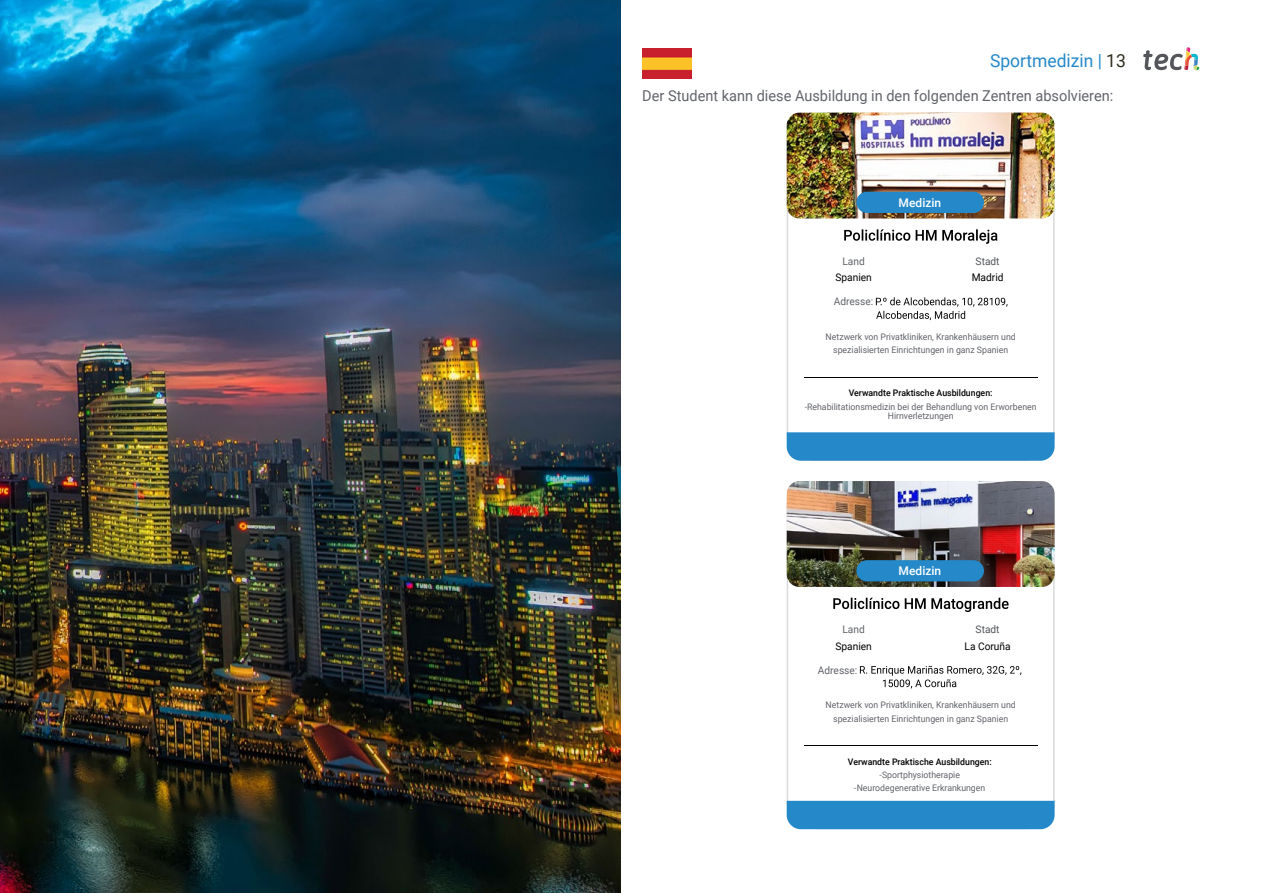
<style>
.page{position:relative;width:1263px;height:893px;background:#fff}
.page>*{position:absolute;margin:0;border:0;box-sizing:border-box;transform-origin:0 0}
.t1{font:18px "Roboto";color:#2488c9}
.t2{font:15px "Roboto";color:#61646a}
.t3{font:500 12px "Roboto";color:#fff}
.t4{font:10.5px "Roboto";color:#000}
.t5{font:10.5px "Roboto";color:#61646a}
.t6{font:10.5px "Roboto";color:#52555b}
.t7{font:9px/13.5px "Roboto";color:#61646a;text-align:center}
.t8{font:500 9px "Roboto";color:#000}
.s1{color:#312e20}
</style>
<div class="page">
<img style="left:0;top:0;width:621px;height:893px">
<svg style="left:1143px;top:47px;width:56px;height:24px"></svg>
<img style="left:642px;top:49px;width:49px;height:30px">
<svg style="left:786px;top:112px;width:269px;height:339px"></svg>
<img style="left:787px;top:113px;width:267px;height:105px">
<div style="left:856px;top:192px;width:128px;height:21px;background:#2488c9;border-radius:11px"></div>
<svg style="left:787px;top:432px;width:267px;height:29px;background:#2a8bca"></svg>
<hr style="left:804px;top:377px;width:233px;height:1px;background:#000">
<svg style="left:876px;top:297px;width:131px;height:23px"></svg>
<svg style="left:844px;top:229px;width:153px;height:15px"></svg>
<svg style="left:786px;top:490px;width:269px;height:340px"></svg>
<img style="left:787px;top:481px;width:267px;height:106px">
<div style="left:856px;top:560px;width:128px;height:21px;background:#2488c9;border-radius:11px"></div>
<div style="left:787px;top:801px;width:267px;height:28px;background:#2488c9"></div>
<hr style="left:804px;top:745px;width:233px;height:1px;background:#000">
<svg style="left:860px;top:666px;width:161px;height:23px"></svg>
<svg style="left:833px;top:598px;width:175px;height:14px"></svg>
<h1 class="t1" style="left:990px;top:48px;width:137px">Sportmedizin | <span class="s1">13</span></h1>
<h2 class="t2" style="left:642px;top:86px;width:472px">Der Student kann diese Ausbildung in den folgenden Zentren absolvieren:</h2>
<p class="t5" style="left:842px;top:254px;width:24px">Land</p>
<p class="t4" style="left:835px;top:270px;width:38px">Spanien</p>
<h3 class="t3" style="left:899px;top:194px;width:44px">Medizin</h3>
<p class="t6" style="left:976px;top:254px;width:25px">Stadt</p>
<p class="t4" style="left:972px;top:270px;width:33px">Madrid</p>
<p class="t5" style="left:834px;top:294px;width:41px">Adresse:</p>
<p class="t7" style="left:826px;top:330px;width:192px">Netzwerk von Privatkliniken, Krankenhäusern und spezialisierten Einrichtungen in ganz Spanien</p>
<p class="t8" style="left:849px;top:387px;width:145px">Verwandte Praktische Ausbildungen:</p>
<p class="t7" style="left:805px;top:401px;width:233px;line-height:9px">-Rehabilitationsmedizin bei der Behandlung von Erworbenen<br>Hirnverletzungen</p>
<p class="t5" style="left:842px;top:622px;width:24px">Land</p>
<p class="t4" style="left:835px;top:639px;width:38px">Spanien</p>
<h3 class="t3" style="left:899px;top:563px;width:44px">Medizin</h3>
<p class="t6" style="left:976px;top:622px;width:25px">Stadt</p>
<p class="t4" style="left:964px;top:639px;width:48px">La Coruña</p>
<p class="t5" style="left:818px;top:662px;width:41px">Adresse:</p>
<p class="t7" style="left:826px;top:698px;width:192px">Netzwerk von Privatkliniken, Krankenhäusern und spezialisierten Einrichtungen in ganz Spanien</p>
<p class="t8" style="left:848px;top:755px;width:145px">Verwandte Praktische Ausbildungen:</p>
<p class="t7" style="left:854px;top:768px;width:132px">-Sportphysiotherapie -Neurodegenerative Erkrankungen</p>
</div>
